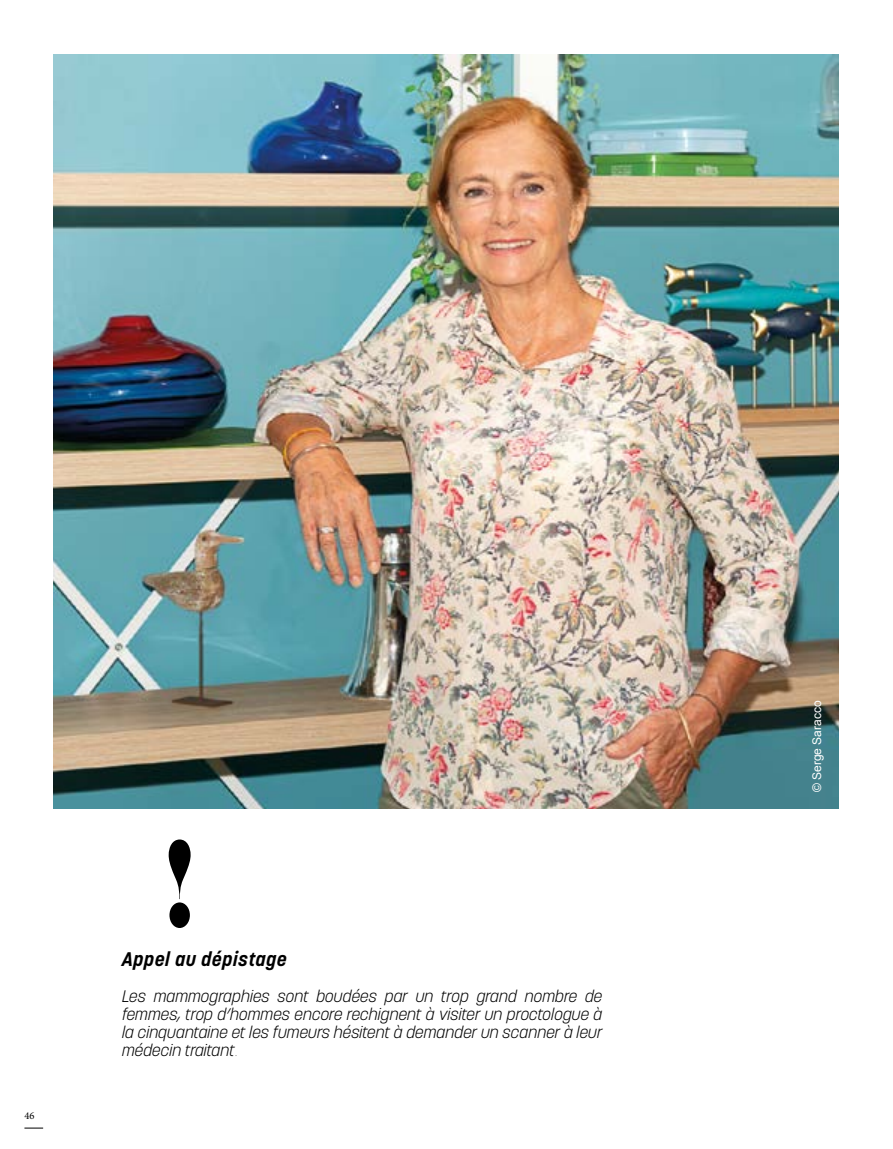
<style>
.page{position:relative;width:893px;height:1149px;background:#fff}
.page>*{position:absolute;margin:0;border:0;box-sizing:border-box;transform-origin:0 0}
.t1{font:111.45px "Pistilli";color:#000;scale:.79 1}
.t2{font:italic 700 19.5px "Korolev";letter-spacing:.03em;color:#000}
.t3{font:italic 300 16.5px/18px "Korolev";color:#000;text-align:justify}
.t4{font:12px "Arial";color:#fff}
.t5{font:10.5px "Minion Pro";color:#000}
.s1{font-family:"Korolev Rounded";font-weight:100;font-style:normal;font-size:19.5px}
</style>
<div class="page">
<svg style="left:24px;top:1127px;width:19px;height:1px"></svg>
<img style="left:54px;top:54px;width:785px;height:754px">
<p class="t5" style="left:24px;top:1107px;width:12px">46</p>
<h1 class="t1" style="left:165px;top:813px;width:38px">!</h1>
<p class="t2" style="left:122px;top:946px;width:166px">Appel au dépistage</p>
<p class="t3" style="left:122px;top:986px;width:482px">Les mammographies sont boudées par un trop grand nombre de femmes, trop d’hommes encore rechignent à visiter un proctologue à la cinquantaine et les fumeurs hésitent à demander un scanner à leur médecin traitant<span class="s1">.</span></p>
<p class="t4" style="left:809px;top:792px;width:93px;rotate:-90deg">© Serge Saracco</p>
</div>
